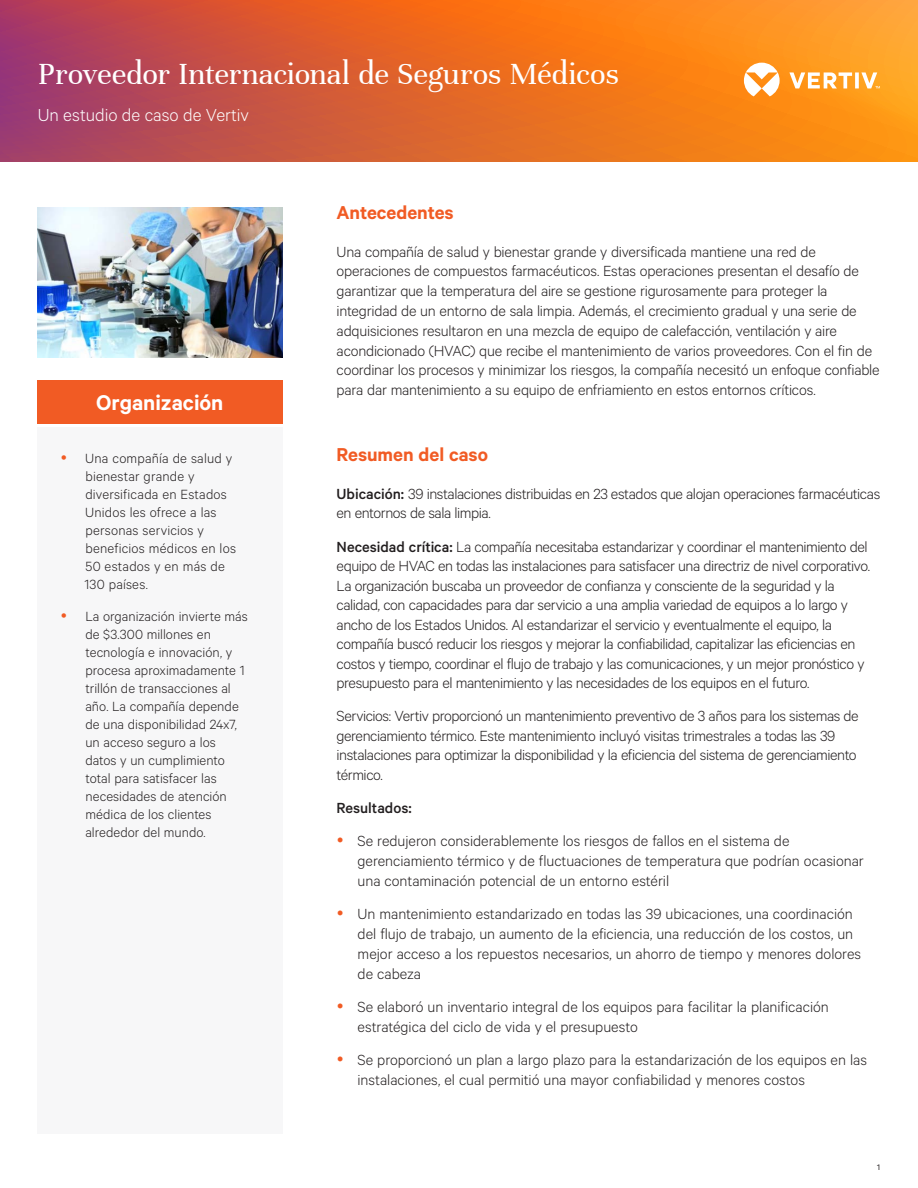
<style>
.page{position:relative;width:918px;height:1188px;background:#fff}
.page>*{position:absolute;margin:0;border:0;box-sizing:border-box;transform-origin:0 0}
.Vertiv_Header_Title{font:33px "Unna";letter-spacing:-.01em;color:#fff}
.Orange_Box_Heading{font:600 24px "Calibre";color:#fff}
.Vertiv_Orange_Main_H{font:600 21px "Calibre";color:#f15b24}
.Vertiv_Header_Subtit{font:300 19.5px "Calibre";color:#fff}
.Vertiv_Heading{font:300 16.5px/19.5px "Calibre";letter-spacing:-.025em;color:#231f20}
.Vertiv_Body_Text{font:300 16.5px/19.8px "Calibre";letter-spacing:-.015em;color:#231f20}
.Vertiv_Heading-2{font:300 16.5px/19.8px "Calibre";color:#231f20}
.Vertiv_Heading-3{font:300 16.5px/19.8px "Calibre";letter-spacing:-.005em;color:#231f20}
.Vertiv_Heading-4{font:500 16.5px "Calibre";letter-spacing:-.005em;color:#231f20}
.t1{font:300 15px/18px "Calibre";letter-spacing:.005em;color:#231f20}
.Page_Number_Right{font:9px "Calibre";color:#231f20}
.s1{font-weight:500}
</style>
<div class="page">
<svg style="left:0;top:0;width:918px;height:162px;background:#dd6930"></svg>
<svg style="left:744px;top:63px;width:136px;height:33px"></svg>
<img style="left:38px;top:207px;width:245px;height:151px">
<div style="left:37px;top:427px;width:246px;height:707px;background:#f7f7f8"></div>
<div style="left:37px;top:380px;width:246px;height:44px;background:#f15b24"></div>
<p class="Vertiv_Header_Title" style="left:38px;top:55px;width:583px">Proveedor Internacional de Seguros Médicos</p>
<p class="Vertiv_Header_Subtit" style="left:38px;top:104px;width:213px">Un estudio de caso de Vertiv</p>
<p class="Orange_Box_Heading" style="left:96px;top:388px;width:129px">Organización</p>
<p class="t1" style="left:85px;top:449px;width:153px">Una compañía de salud y bienestar grande y diversificada en Estados<br>Unidos les ofrece a las personas servicios y beneficios médicos en los<br>50 estados y en más de<br>130 países.</p>
<p class="t1" style="left:85px;top:606px;width:164px">La organización invierte más de $3.300 millones en tecnología e innovación, y procesa aproximadamente 1 trillón de transacciones al año. La compañía depende de una disponibilidad 24x7, un acceso seguro a los datos y un cumplimiento total para satisfacer las necesidades de atención médica de los clientes alrededor del mundo.</p>
<p class="Vertiv_Orange_Main_H" style="left:337px;top:200px;width:119px">Antecedentes</p>
<p class="Vertiv_Body_Text" style="left:337px;top:241px;width:545px">Una compañía de salud y bienestar grande y diversificada mantiene una red de operaciones de compuestos farmacéuticos. Estas operaciones presentan el desafío de garantizar que la temperatura del aire se gestione rigurosamente para proteger la integridad de un entorno de sala limpia. Además, el crecimiento gradual y una serie de adquisiciones resultaron en una mezcla de equipo de calefacción, ventilación y aire acondicionado (HVAC) que recibe el mantenimiento de varios proveedores. Con el fin de coordinar los procesos y minimizar los riesgos, la compañía necesitó un enfoque confiable para dar mantenimiento a su equipo de enfriamiento en estos entornos críticos.</p>
<p class="Vertiv_Orange_Main_H" style="left:337px;top:442px;width:153px">Resumen del caso</p>
<p class="Vertiv_Heading" style="left:337px;top:483px;width:545px"><span class="s1">Ubicación:</span> 39 instalaciones distribuidas en 23 estados que alojan operaciones farmacéuticas en entornos de sala limpia.</p>
<p class="Vertiv_Heading" style="left:337px;top:536px;width:535px"><span class="s1">Necesidad crítica:</span> La compañía necesitaba estandarizar y coordinar el mantenimiento del equipo de HVAC en todas las instalaciones para satisfacer una directriz de nivel corporativo.<br>La organización buscaba un proveedor de confianza y consciente de la seguridad y la calidad, con capacidades para dar servicio a una amplia variedad de equipos a lo largo y ancho de los Estados Unidos. Al estandarizar el servicio y eventualmente el equipo, la compañía buscó reducir los riesgos y mejorar la confiabilidad, capitalizar las eficiencias en costos y tiempo, coordinar el flujo de trabajo y las comunicaciones, y un mejor pronóstico y presupuesto para el mantenimiento y las necesidades de los equipos en el futuro.</p>
<p class="Vertiv_Heading" style="left:337px;top:706px;width:524px">Servicios: Vertiv proporcionó un mantenimiento preventivo de 3 años para los sistemas de gerenciamiento térmico. Este mantenimiento incluyó visitas trimestrales a todas las 39 instalaciones para optimizar la disponibilidad y la eficiencia del sistema de gerenciamiento térmico.</p>
<p class="Vertiv_Heading-4" style="left:337px;top:798px;width:77px">Resultados:</p>
<p class="Vertiv_Heading-2" style="left:358px;top:831px;width:508px">Se redujeron considerablemente los riesgos de fallos en el sistema de gerenciamiento térmico y de fluctuaciones de temperatura que podrían ocasionar una contaminación potencial de un entorno estéril</p>
<p class="Vertiv_Heading-2" style="left:358px;top:903px;width:505px">Un mantenimiento estandarizado en todas las 39 ubicaciones, una coordinación del flujo de trabajo, un aumento de la eficiencia, una reducción de los costos, un mejor acceso a los repuestos necesarios, un ahorro de tiempo y menores dolores de cabeza</p>
<p class="Vertiv_Heading-3" style="left:358px;top:996px;width:473px">Se elaboró un inventario integral de los equipos para facilitar la planificación estratégica del ciclo de vida y el presupuesto</p>
<p class="Vertiv_Heading-2" style="left:358px;top:1049px;width:511px">Se proporcionó un plan a largo plazo para la estandarización de los equipos en las instalaciones, el cual permitió una mayor confiabilidad y menores costos</p>
<p class="Page_Number_Right" style="left:877px;top:1162px;width:4px">1</p>
</div>
